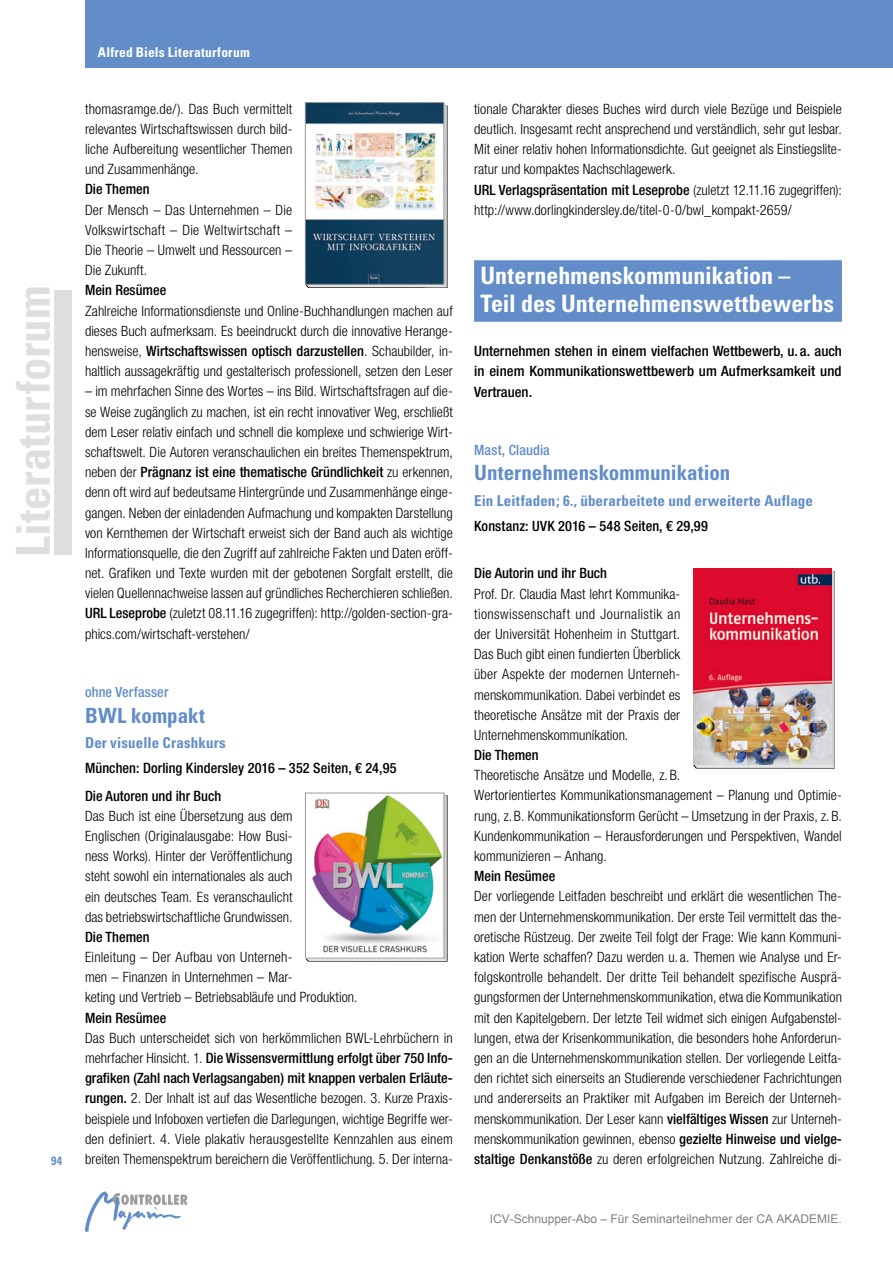
<style>
.page{position:relative;width:893px;height:1263px;background:#fff}
.page>*{position:absolute;margin:0;border:0;box-sizing:border-box;transform-origin:0 0}
.t1{font:700 condensed 46.5px "Univers";letter-spacing:.005em;color:#dfdfe0}
.t2{font:700 condensed 24px/28.5px "Univers";color:#fff}
.t3{font:700 condensed 21px "Univers";letter-spacing:.005em;color:#628dc9}
.t4{font:700 condensed 15px "Univers";letter-spacing:.01em;color:#628dc9}
.t5{font:300 condensed 14.25px/20.2px "Helvetica Neue LT Std";color:#000;text-align:justify}
.t6{font:500 condensed 14.25px/20.2px "Helvetica Neue LT Std";color:#000;text-align:justify}
.t7{font:500 condensed 14.25px "Helvetica Neue LT Std";letter-spacing:.005em;color:#628dc9}
.t8{font:700 condensed 13.5px "Univers LT Std";letter-spacing:.02em;color:#fff}
.t9{font:12px "Arial";color:#808080}
.t10{font:700 condensed 12px "Univers LT Std";color:#628dc9}
.s1{font-weight:500}
</style>
<div class="page">
<img style="left:85px;top:1191px;width:96px;height:41px">
<svg style="left:113px;top:1193px;width:75px;height:12px"></svg>
<div style="left:85px;top:0;width:808px;height:68px;background:#628dc9"></div>
<div style="left:474px;top:260px;width:368px;height:33px;background:#628dc9"></div>
<div style="left:474px;top:289px;width:368px;height:33px;background:#628dc9"></div>
<div style="left:55px;top:290px;width:17px;height:264px;background:#dfdfe0"></div>
<svg style="left:305px;top:103px;width:142px;height:185px"></svg>
<img style="left:307px;top:104px;width:135px;height:178px">
<div style="left:305px;top:102px;width:139px;height:182px;border:1px solid #9c9c9c"></div>
<svg style="left:305px;top:793px;width:142px;height:168px"></svg>
<img style="left:307px;top:795px;width:135px;height:161px">
<div style="left:305px;top:793px;width:139px;height:165px;border:1px solid #9c9c9c"></div>
<svg style="left:693px;top:569px;width:142px;height:199px"></svg>
<img style="left:693px;top:568px;width:139px;height:197px">
<h1 class="t1" style="left:5px;top:557px;width:273px;rotate:-90deg">Literaturforum</h1>
<p class="t10" style="left:51px;top:1154px;width:13px">94</p>
<p class="t8" style="left:98px;top:43px;width:154px">Alfred Biels Literaturforum</p>
<p class="t5" style="left:85px;top:98px;width:209px">thomasramge.de/). Das Buch vermittelt relevantes Wirtschaftswissen durch bild&shy;liche Aufbereitung wesentlicher Themen und Zusammenhänge.</p>
<p class="t6" style="left:85px;top:179px;width:66px">Die Themen</p>
<p class="t5" style="left:85px;top:199px;width:209px">Der Mensch – Das Unternehmen – Die Volkswirtschaft – Die Weltwirtschaft – Die Theorie – Umwelt und Ressourcen – Die Zukunft.</p>
<p class="t6" style="left:85px;top:280px;width:83px">Mein Resümee</p>
<p class="t5" style="left:85px;top:300px;width:369px">Zahlreiche Informationsdienste und Online-Buchhandlungen machen auf dieses Buch aufmerksam. Es beeindruckt durch die innovative Herange&shy;hensweise, <span class="s1">Wirtschaftswissen optisch darzustellen</span>. Schaubilder, in&shy;haltlich aussagekräftig und gestalterisch professionell, setzen den Leser</p>
<p class="t5" style="left:85px;top:381px;width:369px">– im mehrfachen Sinne des Wortes – ins Bild. Wirtschaftsfragen auf die&shy;se Weise zugänglich zu machen, ist ein recht innovativer Weg, erschließt dem Leser relativ einfach und schnell die komplexe und schwierige Wirt&shy;schaftswelt. Die Autoren veranschaulichen ein breites Themenspektrum, neben der <span class="s1">Prägnanz ist eine thematische Gründlichkeit</span> zu erkennen, denn oft wird auf bedeutsame Hintergründe und Zusammenhänge einge&shy;gangen. Neben der einladenden Aufmachung und kompakten Darstellung von Kernthemen der Wirtschaft erweist sich der Band auch als wichtige Informationsquelle, die den Zugriff auf zahlreiche Fakten und Daten eröff&shy;net. Grafiken und Texte wurden mit der gebotenen Sorgfalt erstellt, die vielen Quellennachweise lassen auf gründliches Recherchieren schließen.<br><span class="s1">URL Leseprobe</span> (zuletzt 08.11.16 zugegriffen): http://golden-section-gra&shy;phics.com/wirtschaft-verstehen/</p>
<p class="t7" style="left:85px;top:683px;width:85px">ohne Verfasser</p>
<h3 class="t3" style="left:85px;top:702px;width:122px">BWL kompakt</h3>
<p class="t4" style="left:85px;top:734px;width:142px">Der visuelle Crashkurs</p>
<p class="t6" style="left:85px;top:754px;width:313px;line-height:27.2px">München: Dorling Kindersley 2016 – 352 Seiten, € 24,95<br>Die Autoren und ihr Buch</p>
<p class="t5" style="left:85px;top:805px;width:209px">Das Buch ist eine Übersetzung aus dem Englischen (Originalausgabe: How Busi&shy;ness Works). Hinter der Veröffentlichung steht sowohl ein internationales als auch ein deutsches Team. Es veranschaulicht das betriebswirtschaftliche Grundwissen.</p>
<p class="t6" style="left:85px;top:926px;width:66px">Die Themen</p>
<p class="t5" style="left:85px;top:947px;width:274px;text-align:left">Einleitung – Der Aufbau von Unterneh-<br>men – Finanzen in Unternehmen – Mar-<br>keting und Vertrieb – Betriebsabläufe und Produktion.</p>
<p class="t6" style="left:85px;top:1007px;width:83px">Mein Resümee</p>
<p class="t5" style="left:85px;top:1027px;width:369px">Das Buch unterscheidet sich von herkömmlichen BWL-Lehrbüchern in mehrfacher Hinsicht. 1. <span class="s1">Die Wissensvermittlung erfolgt über 750 Info&shy;grafiken (Zahl nach Verlagsangaben) mit knappen verbalen Erläute&shy;rungen.</span> 2. Der Inhalt ist auf das Wesentliche bezogen. 3. Kurze Praxis&shy;beispiele und Infoboxen vertiefen die Darlegungen, wichtige Begriffe wer&shy;den definiert. 4. Viele plakativ herausgestellte Kennzahlen aus einem breiten Themenspektrum bereichern die Veröffentlichung. 5. Der interna-</p>
<p class="t5" style="left:474px;top:98px;width:369px;text-align:left">tionale Charakter dieses Buches wird durch viele Bezüge und Beispiele deutlich. Insgesamt recht ansprechend und verständlich, sehr gut lesbar.<br>Mit einer relativ hohen Informationsdichte. Gut geeignet als Einstiegslite&shy;ratur und kompaktes Nachschlagewerk.<br><span class="s1">URL Verlagspräsentation mit Leseprobe</span> (zuletzt 12.11.16 zugegriffen): http://www.dorlingkindersley.de/titel-0-0/bwl_kompakt-2659/</p>
<h2 class="t2" style="left:480px;top:261px;width:355px">Unternehmenskommunikation –<br>Teil des Unternehmenswettbewerbs</h2>
<p class="t6" style="left:474px;top:341px;width:369px">Unternehmen stehen in einem vielfachen Wettbewerb, u. a. auch in einem Kommunikationswettbewerb um Aufmerksamkeit und Vertrauen.</p>
<p class="t7" style="left:474px;top:441px;width:77px">Mast, Claudia</p>
<h3 class="t3" style="left:474px;top:460px;width:258px">Unternehmenskommunikation</h3>
<p class="t4" style="left:474px;top:491px;width:340px">Ein Leitfaden; 6., überarbeitete und erweiterte Auflage</p>
<p class="t6" style="left:474px;top:516px;width:235px">Konstanz: UVK 2016 – 548 Seiten, € 29,99</p>
<p class="t6" style="left:474px;top:563px;width:134px">Die Autorin und ihr Buch</p>
<p class="t5" style="left:474px;top:583px;width:208px">Prof. Dr. Claudia Mast lehrt Kommunika&shy;tionswissenschaft und Journalistik an der Universität Hohenheim in Stuttgart.<br>Das Buch gibt einen fundierten Überblick über Aspekte der modernen Unterneh&shy;menskommunikation. Dabei verbindet es theoretische Ansätze mit der Praxis der Unternehmenskommunikation.</p>
<p class="t6" style="left:474px;top:745px;width:66px">Die Themen</p>
<p class="t5" style="left:474px;top:765px;width:369px;text-align:left">Theoretische Ansätze und Modelle, z.B.<br>Wertorientiertes Kommunikationsmanagement – Planung und Optimie&shy;rung, z.B. Kommunikationsform Gerücht – Umsetzung in der Praxis, z. B.<br>Kundenkommunikation – Herausforderungen und Perspektiven, Wandel kommunizieren – Anhang.</p>
<p class="t6" style="left:474px;top:866px;width:83px">Mein Resümee</p>
<p class="t5" style="left:474px;top:886px;width:369px">Der vorliegende Leitfaden beschreibt und erklärt die wesentlichen The&shy;men der Unternehmenskommunikation. Der erste Teil vermittelt das the&shy;oretische Rüstzeug. Der zweite Teil folgt der Frage: Wie kann Kommuni&shy;kation Werte schaffen? Dazu werden u. a. Themen wie Analyse und Er&shy;folgskontrolle behandelt. Der dritte Teil behandelt spezifische Ausprä&shy;gungsformen der Unternehmenskommunikation, etwa die Kommunikation mit den Kapitelgebern. Der letzte Teil widmet sich einigen Aufgabenstel&shy;lungen, etwa der Krisenkommunikation, die besonders hohe Anforderun&shy;gen an die Unternehmenskommunikation stellen. Der vorliegende Leitfa&shy;den richtet sich einerseits an Studierende verschiedener Fachrichtungen und andererseits an Praktiker mit Aufgaben im Bereich der Unterneh&shy;menskommunikation. Der Leser kann <span class="s1">vielfältiges Wissen</span> zur Unterneh&shy;menskommunikation gewinnen, ebenso <span class="s1">gezielte Hinweise und vielge&shy;staltige Denkanstöße</span> zu deren erfolgreichen Nutzung. Zahlreiche di-</p>
<p class="t9" style="left:490px;top:1210px;width:354px">ICV-Schnupper-Abo – Für Seminarteilnehmer der CA AKADEMIE.</p>
</div>
